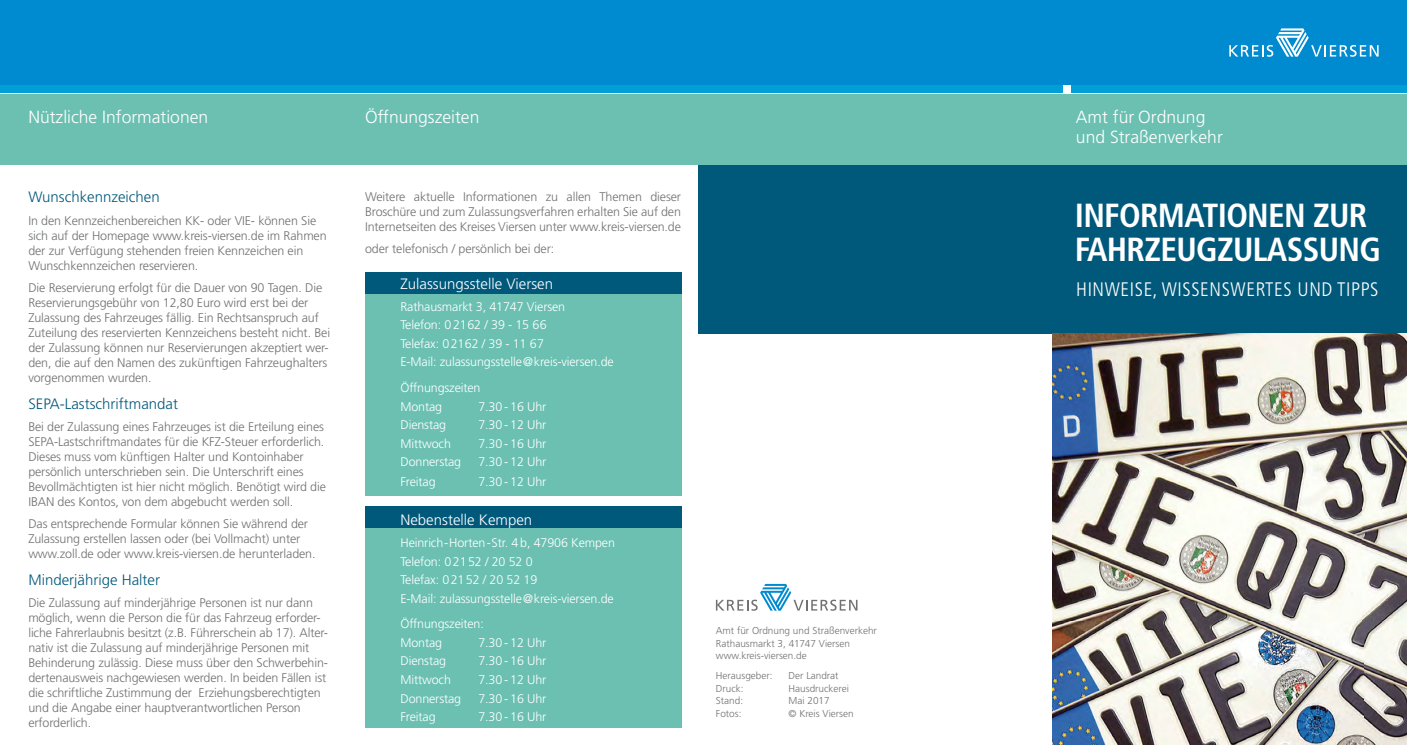
<style>
.page{position:relative;width:1407px;height:745px;background:#fff}
.page>*{position:absolute;margin:0;border:0;box-sizing:border-box;transform-origin:0 0}
.t1{font:700 condensed 33.38px/33.8px "Frutiger LT Std";letter-spacing:-.02em;color:#fff}
.t2{font:300 condensed 19.5px "Frutiger LT Std";letter-spacing:.03em;color:#fff}
.t3{font:300 17.5px/20px "Frutiger LT Std";color:#fff}
.t4{font:300 15px "Frutiger LT Std";color:#00597b}
.t5{font:300 15px "Frutiger LT Std";color:#fff}
.t6{font:300 12.5px/15px "Frutiger LT Std";letter-spacing:-.01em;color:#707172}
.t7{font:300 12.5px/18.5px "Frutiger LT Std";letter-spacing:-.01em;color:#fff}
.t8{font:300 10px/12.5px "Frutiger LT Std";color:#707172}
</style>
<div class="page">
<div style="left:0;top:0;width:1407px;height:92px;background:#008bd0"></div>
<div style="left:0;top:85px;width:1407px;height:7px;background:#009fd8"></div>
<div style="left:0;top:94px;width:1407px;height:71px;background:#6bc0b2"></div>
<div style="left:698px;top:165px;width:709px;height:168px;background:#00597b"></div>
<img style="left:1052px;top:333px;width:355px;height:411px">
<svg style="left:716px;top:583px;width:141px;height:27px"></svg>
<div style="left:1063px;top:85px;width:7px;height:8px;background:#fff"></div>
<svg style="left:1229px;top:28px;width:149px;height:29px"></svg>
<div style="left:365px;top:272px;width:316px;height:223px;background:#6bc0b2"></div>
<div style="left:365px;top:506px;width:316px;height:221px;background:#6bc0b2"></div>
<div style="left:365px;top:272px;width:316px;height:22px;background:#00597b"></div>
<div style="left:365px;top:506px;width:316px;height:22px;background:#00597b"></div>
<h3 class="t3" style="left:365px;top:107px;width:116px">Öffnungszeiten</h3>
<h3 class="t3" style="left:28px;top:107px;width:181px">Nützliche Informationen</h3>
<h3 class="t3" style="left:1076px;top:107px;width:148px">Amt für Ordnung und Straßenverkehr</h3>
<p class="t4" style="left:28px;top:189px;width:133px">Wunschkennzeichen</p>
<p class="t6" style="left:28px;top:213px;width:300px">In den Kennzeichenbereichen KK- oder VIE- können Sie sich auf der Homepage www.kreis-viersen.de im Rahmen der zur Verfügung stehenden freien Kennzeichen ein Wunschkennzeichen reservieren.</p>
<p class="t6" style="left:28px;top:280px;width:303px">Die Reservierung erfolgt für die Dauer von 90 Tagen. Die Reservierungsgebühr von 12,80 Euro wird erst bei der Zulassung des Fahrzeuges fällig. Ein Rechtsanspruch auf Zuteilung des reservierten Kennzeichens besteht nicht. Bei der Zulassung können nur Reservierungen akzeptiert wer&shy;den, die auf den Namen des zukünftigen Fahrzeughalters vorgenommen wurden.</p>
<p class="t4" style="left:28px;top:395px;width:151px">SEPA-Lastschriftmandat</p>
<p class="t6" style="left:28px;top:419px;width:299px">Bei der Zulassung eines Fahrzeuges ist die Erteilung eines SEPA-Lastschriftmandates für die KFZ-Steuer erforderlich.<br>Dieses muss vom künftigen Halter und Kontoinhaber persönlich unterschrieben sein. Die Unterschrift eines Bevollmächtigten ist hier nicht möglich. Benötigt wird die IBAN des Kontos, von dem abgebucht werden soll.</p>
<p class="t6" style="left:28px;top:516px;width:289px">Das entsprechende Formular können Sie während der<br>Zulassung erstellen lassen oder (bei Vollmacht) unter www.zoll.de oder www.kreis-viersen.de herunterladen.</p>
<p class="t4" style="left:28px;top:571px;width:133px">Minderjährige Halter</p>
<p class="t6" style="left:28px;top:595px;width:301px">Die Zulassung auf minderjährige Personen ist nur dann möglich, wenn die Person die für das Fahrzeug erforder&shy;liche Fahrerlaubnis besitzt (z.B. Führerschein ab 17). Alter&shy;nativ ist die Zulassung auf minderjährige Personen mit Behinderung zulässig. Diese muss über den Schwerbehin&shy;dertenausweis nachgewiesen werden. In beiden Fällen ist die schriftliche Zustimmung der Erziehungsberechtigten und die Angabe einer hauptverantwortlichen Person erforderlich.</p>
<p class="t6" style="left:365px;top:189px;width:317px;text-align:justify">Weitere aktuelle Informationen zu allen Themen dieser Broschüre und zum Zulassungsverfahren erhalten Sie auf den Internetseiten des Kreises Viersen unter www.kreis-viersen.de</p>
<p class="t6" style="left:365px;top:241px;width:191px">oder telefonisch / persönlich bei der:</p>
<p class="t5" style="left:400px;top:274px;width:154px">Zulassungsstelle Viersen</p>
<p class="t7" style="left:400px;top:297px;width:215px">Rathausmarkt 3, 41747 Viersen<br>Telefon: 02162 / 39 - 15 66<br>Telefax: 02162 / 39 - 11 67<br>E-Mail: zulassungsstelle@kreis-viersen.de</p>
<p class="t7" style="left:400px;top:378px;width:82px">Öffnungszeiten<br>Montag</p>
<p class="t7" style="left:478px;top:397px;width:69px">7.30 - 16 Uhr</p>
<p class="t7" style="left:400px;top:415px;width:47px">Dienstag</p>
<p class="t7" style="left:478px;top:415px;width:69px">7.30 - 12 Uhr</p>
<p class="t7" style="left:400px;top:434px;width:52px">Mittwoch</p>
<p class="t7" style="left:478px;top:434px;width:69px">7.30 - 16 Uhr</p>
<p class="t7" style="left:400px;top:452px;width:62px">Donnerstag</p>
<p class="t7" style="left:478px;top:452px;width:69px">7.30 - 12 Uhr</p>
<p class="t7" style="left:400px;top:472px;width:37px">Freitag</p>
<p class="t7" style="left:478px;top:472px;width:69px">7.30 - 12 Uhr</p>
<p class="t5" style="left:400px;top:511px;width:133px">Nebenstelle Kempen</p>
<p class="t7" style="left:400px;top:533px;width:216px">Heinrich-Horten-Str. 4 b, 47906 Kempen Telefon: 02152 / 20 52 0<br>Telefax: 02152 / 20 52 19<br>E-Mail: zulassungsstelle@kreis-viersen.de</p>
<p class="t7" style="left:400px;top:614px;width:85px">Öffnungszeiten:<br>Montag</p>
<p class="t7" style="left:478px;top:633px;width:69px">7.30 - 12 Uhr</p>
<p class="t7" style="left:400px;top:651px;width:47px">Dienstag</p>
<p class="t7" style="left:478px;top:651px;width:69px">7.30 - 16 Uhr</p>
<p class="t7" style="left:400px;top:670px;width:52px">Mittwoch</p>
<p class="t7" style="left:478px;top:670px;width:69px">7.30 - 12 Uhr</p>
<p class="t7" style="left:400px;top:688px;width:62px">Donnerstag</p>
<p class="t7" style="left:478px;top:688px;width:69px">7.30 - 16 Uhr</p>
<p class="t7" style="left:400px;top:707px;width:37px">Freitag</p>
<p class="t7" style="left:478px;top:707px;width:69px">7.30 - 16 Uhr</p>
<p class="t8" style="left:716px;top:624px;width:162px">Amt für Ordnung und Straßenverkehr<br>Rathausmarkt 3, 41747 Viersen www.kreis-viersen.de</p>
<p class="t8" style="left:716px;top:669px;width:58px">Herausgeber:</p>
<p class="t8" style="left:788px;top:669px;width:51px">Der Landrat</p>
<p class="t8" style="left:716px;top:681px;width:29px">Druck:</p>
<p class="t8" style="left:788px;top:681px;width:62px">Hausdruckerei</p>
<p class="t8" style="left:716px;top:694px;width:29px">Stand:</p>
<p class="t8" style="left:788px;top:694px;width:43px">Mai 2017</p>
<p class="t8" style="left:716px;top:706px;width:27px">Fotos:</p>
<p class="t8" style="left:788px;top:706px;width:67px">© Kreis Viersen</p>
<h1 class="t1" style="left:1075px;top:198px;width:308px">INFORMATIONEN ZUR<br>FAHRZEUGZULASSUNG</h1>
<h2 class="t2" style="left:1076px;top:278px;width:304px">HINWEISE, WISSENSWERTES UND TIPPS</h2>
</div>
